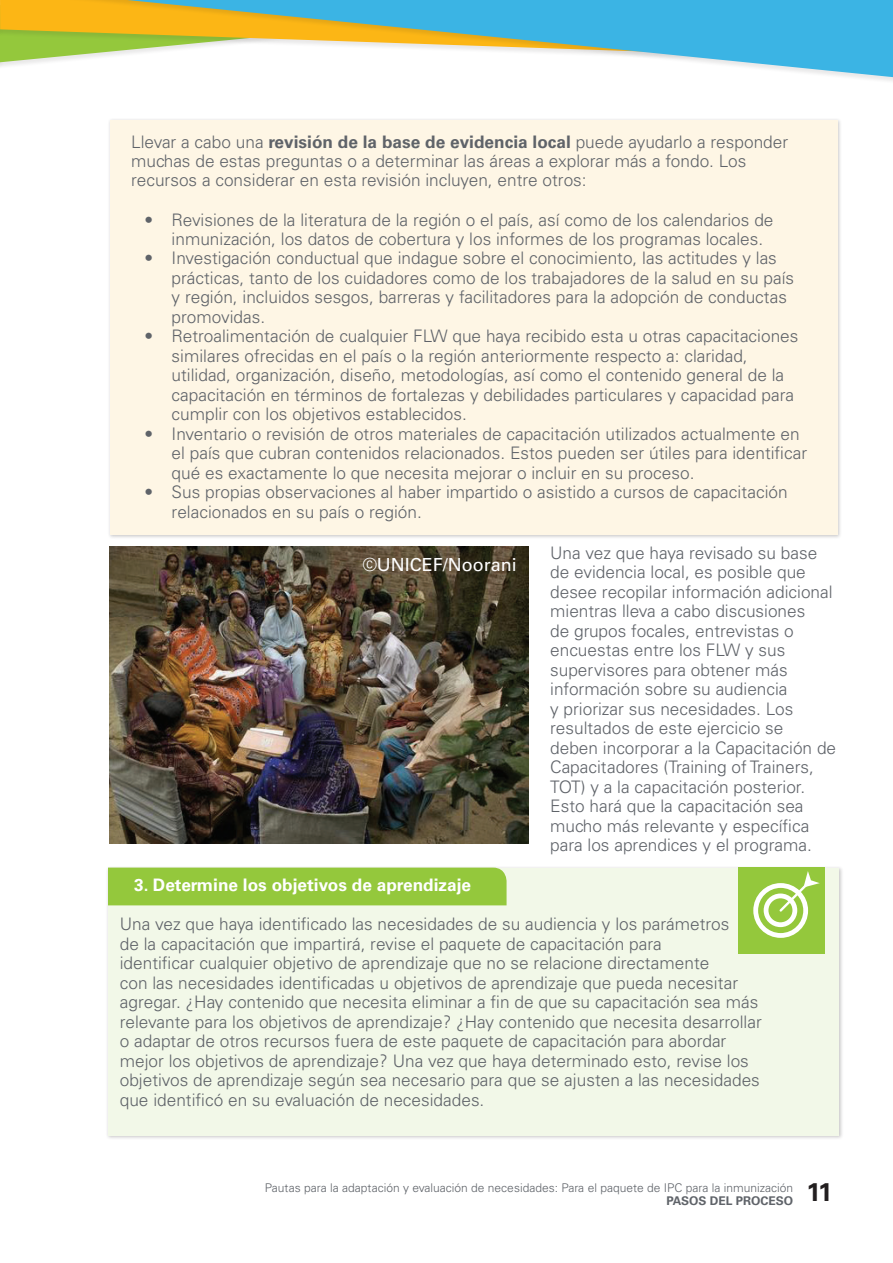
<style>
.page{position:relative;width:893px;height:1263px;background:#fff}
.page>*{position:absolute;margin:0;border:0;box-sizing:border-box;transform-origin:0 0}
.t1{font:18px "Univers LT Std";color:#fff}
.t2{font:300 17.25px/19.5px "Univers LT Std";color:#5f6369}
.t3{font:700 17.25px "Univers LT Std";color:#fff}
.t4{font:300 12px "Univers LT Std";color:#5f6369}
.t5{font:700 12px "Univers LT Std";color:#5f6369}
.s1{font-weight:700}
.s2{font-weight:700;font-size:25.5px;color:#231f20}
</style>
<div class="page">
<svg style="left:0;top:0;width:893px;height:78px"></svg>
<div style="left:107px;top:118px;width:735px;height:421px;background:#231f20;opacity:.25"></div>
<div style="left:110px;top:120px;width:727px;height:415px;background:#fef6e5"></div>
<div style="left:106px;top:865px;width:738px;height:275px;background:#231f20;opacity:.25"></div>
<div style="left:108px;top:867px;width:731px;height:268px;background:#f2f8e8"></div>
<div style="left:108px;top:867px;width:399px;height:38px;background:#94c83c"></div>
<div style="left:738px;top:867px;width:86px;height:87px;background:#94c83c"></div>
<svg style="left:753px;top:871px;width:67px;height:67px"></svg>
<img style="left:109px;top:546px;width:419px;height:298px">
<p class="t2" style="left:131px;top:132px;width:659px">Llevar a cabo una <span class="s1">revisión de la base de evidencia local</span> puede ayudarlo a responder muchas de estas preguntas o a determinar las áreas a explorar más a fondo. Los recursos a considerar en esta revisión incluyen, entre otros:</p>
<p class="t2" style="left:172px;top:210px;width:603px;text-indent:-27px">• Revisiones de la literatura de la región o el país, así como de los calendarios de inmunización, los datos de cobertura y los informes de los programas locales.</p>
<p class="t2" style="left:172px;top:249px;width:624px;text-indent:-27px">• Investigación conductual que indague sobre el conocimiento, las actitudes y las prácticas, tanto de los cuidadores como de los trabajadores de la salud en su país y región, incluidos sesgos, barreras y facilitadores para la adopción de conductas promovidas.</p>
<p class="t2" style="left:172px;top:327px;width:628px;text-indent:-27px">• Retroalimentación de cualquier FLW que haya recibido esta u otras capacitaciones similares ofrecidas en el país o la región anteriormente respecto a: claridad, utilidad, organización, diseño, metodologías, así como el contenido general de la capacitación en términos de fortalezas y debilidades particulares y capacidad para cumplir con los objetivos establecidos.</p>
<p class="t2" style="left:172px;top:424px;width:637px;text-indent:-27px">• Inventario o revisión de otros materiales de capacitación utilizados actualmente en el país que cubran contenidos relacionados. Estos pueden ser útiles para identificar qué es exactamente lo que necesita mejorar o incluir en su proceso.</p>
<p class="t2" style="left:172px;top:483px;width:618px;text-indent:-27px">• Sus propias observaciones al haber impartido o asistido a cursos de capacitación relacionados en su país o región.</p>
<p class="t1" style="left:362px;top:554px;width:156px">©UNICEF/Noorani</p>
<p class="t2" style="left:550px;top:543px;width:288px">Una vez que haya revisado su base de evidencia local, es posible que desee recopilar información adicional mientras lleva a cabo discusiones<br>de grupos focales, entrevistas o encuestas entre los FLW y sus supervisores para obtener más información sobre su audiencia<br>y priorizar sus necesidades. Los resultados de este ejercicio se<br>deben incorporar a la Capacitación de Capacitadores (Training of Trainers, TOT) y a la capacitación posterior.<br>Esto hará que la capacitación sea mucho más relevante y específica para los aprendices y el programa.</p>
<p class="t3" style="left:134px;top:875px;width:339px">3. Determine los objetivos de aprendizaje</p>
<p class="t2" style="left:120px;top:914px;width:644px">Una vez que haya identificado las necesidades de su audiencia y los parámetros<br>de la capacitación que impartirá, revise el paquete de capacitación para<br>identificar cualquier objetivo de aprendizaje que no se relacione directamente<br>con las necesidades identificadas u objetivos de aprendizaje que pueda necesitar agregar. ¿Hay contenido que necesita eliminar a fin de que su capacitación sea más relevante para los objetivos de aprendizaje? ¿Hay contenido que necesita desarrollar o adaptar de otros recursos fuera de este paquete de capacitación para abordar mejor los objetivos de aprendizaje? Una vez que haya determinado esto, revise los objetivos de aprendizaje según sea necesario para que se ajusten a las necesidades que identificó en su evaluación de necesidades.</p>
<p class="t4" style="left:265px;top:1180px;width:569px">Pautas para la adaptación y evaluación de necesidades: Para el paquete de IPC para la inmunización <span class="s2">11</span></p>
<p class="t5" style="left:667px;top:1194px;width:128px">PASOS DEL PROCESO</p>
</div>
